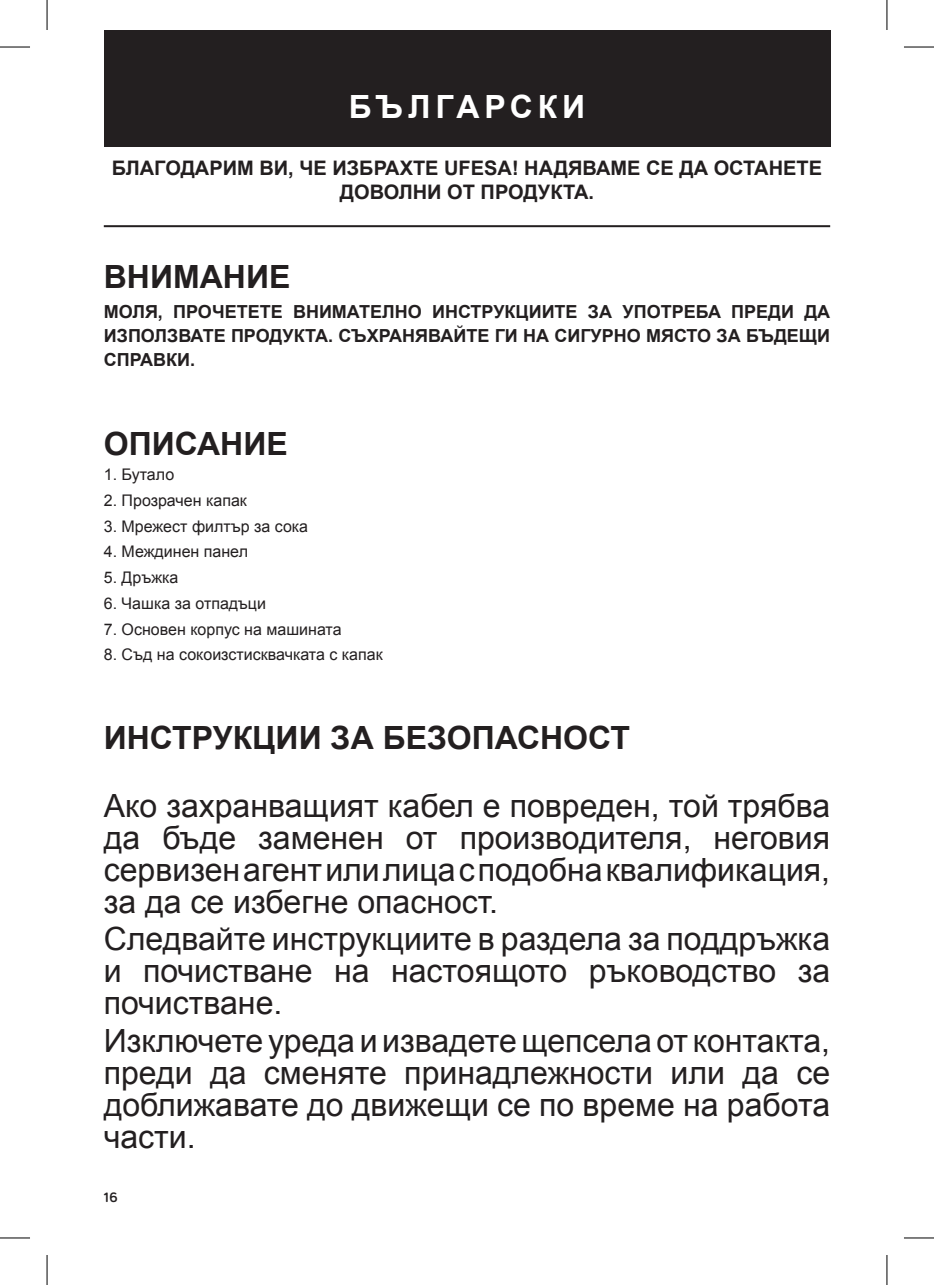
<style>
.page{position:relative;width:934px;height:1285px;background:#fff}
.page>*{position:absolute;margin:0;border:0;box-sizing:border-box;transform-origin:0 0}
.t1{font:32px/32px "Arial";color:#231f20;text-align:justify}
.t2{font:700 32px "Arial";color:#231f20}
.t3{font:700 32px "Arial";letter-spacing:.15em;color:#fff}
.t4{font:700 20px/24px "Arial";color:#231f20;text-align:center}
.t5{font:700 18px/24px "Arial";color:#231f20;text-align:justify}
.t6{font:16px "Arial";color:#231f20}
.t7{font:700 14px "Bariol";color:#231f20}
</style>
<div class="page">
<div style="left:104px;top:30px;width:725px;height:117px;background:#231f20"></div>
<hr style="left:104px;top:225px;width:725px;height:2px;background:#231f20">
<hr style="left:0;top:47px;width:30px;height:1px;background:#000">
<hr style="left:903px;top:47px;width:30px;height:1px;background:#000">
<hr style="left:0;top:1237px;width:30px;height:1px;background:#000">
<hr style="left:903px;top:1237px;width:30px;height:1px;background:#000">
<hr style="left:47px;top:0;width:1px;height:30px;background:#000">
<hr style="left:47px;top:1255px;width:1px;height:30px;background:#000">
<hr style="left:886px;top:0;width:1px;height:30px;background:#000">
<hr style="left:886px;top:1255px;width:1px;height:30px;background:#000">
<p class="t3" style="left:349px;top:86px;width:237px">БЪЛГАРСКИ</p>
<p class="t4" style="left:112px;top:157px;width:711px">БЛАГОДАРИМ ВИ, ЧЕ ИЗБРАХТЕ UFESA! НАДЯВАМЕ СЕ ДА ОСТАНЕТЕ<br>ДОВОЛНИ ОТ ПРОДУКТА.</p>
<p class="t2" style="left:104px;top:256px;width:188px">ВНИМАНИЕ</p>
<p class="t5" style="left:104px;top:300px;width:727px">МОЛЯ, ПРОЧЕТЕТЕ ВНИМАТЕЛНО ИНСТРУКЦИИТЕ ЗА УПОТРЕБА ПРЕДИ ДА ИЗПОЛЗВАТЕ ПРОДУКТА. СЪХРАНЯВАЙТЕ ГИ НА СИГУРНО МЯСТО ЗА БЪДЕЩИ СПРАВКИ.</p>
<p class="t2" style="left:104px;top:422px;width:185px">ОПИСАНИЕ</p>
<p class="t6" style="left:104px;top:464px;width:72px">1. Бутало</p>
<p class="t6" style="left:104px;top:490px;width:145px">2. Прозрачен капак</p>
<p class="t6" style="left:104px;top:516px;width:206px">3. Мрежест филтър за сока</p>
<p class="t6" style="left:104px;top:541px;width:146px">4. Междинен панел</p>
<p class="t6" style="left:104px;top:567px;width:76px">5. Дръжка</p>
<p class="t6" style="left:104px;top:593px;width:164px">6. Чашка за отпадъци</p>
<p class="t6" style="left:104px;top:618px;width:239px">7. Основен корпус на машината</p>
<p class="t6" style="left:104px;top:644px;width:280px">8. Съд на сокоизстисквачката с капак</p>
<p class="t2" style="left:104px;top:717px;width:527px">ИНСТРУКЦИИ ЗА БЕЗОПАСНОСТ</p>
<p class="t1" style="left:104px;top:789px;width:727px">Ако захранващият кабел е повреден, той трябва да бъде заменен от производителя, неговия сервизен агент или лица с подобна квалификация, за да се избегне опасност.</p>
<p class="t1" style="left:104px;top:923px;width:727px">Следвайте инструкциите в раздела за поддръжка и почистване на настоящото ръководство за почистване.</p>
<p class="t1" style="left:104px;top:1025px;width:727px">Изключете уреда и извадете щепсела от контакта, преди да сменяте принадлежности или да се доближавате до движещи се по време на работа части.</p>
<p class="t7" style="left:104px;top:1187px;width:15px">16</p>
</div>
